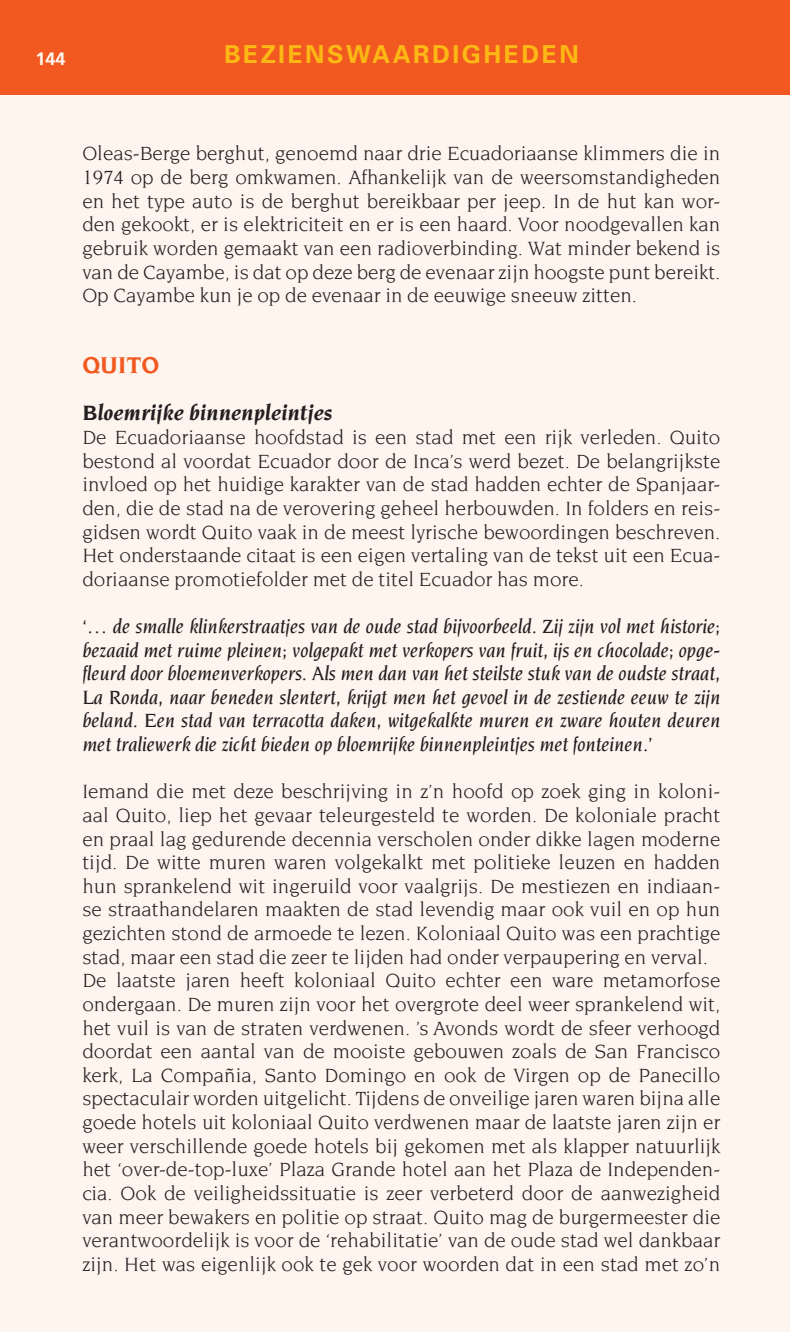
<style>
.page{position:relative;width:790px;height:1332px;background:#fef5ef}
.page>*{position:absolute;margin:0;border:0;box-sizing:border-box;transform-origin:0 0}
.t1{font:700 24.75px "Univers";letter-spacing:.1em;color:#fcb814}
.t2{font:700 24.75px "Novarese";color:#f15921}
.t3{font:italic 700 22.5px "Novarese";color:#231f20}
.t4{font:20.7px/23.6px "Novarese";color:#231f20;text-align:justify}
.t5{font:italic 500 20.7px/23.6px "Novarese";color:#231f20;text-align:justify}
.t6{font:700 18px "Frutiger";color:#fef5ef}
</style>
<div class="page">
<div style="left:0;top:0;width:790px;height:95px;background:#f15921"></div>
<p class="t6" style="left:35px;top:48px;width:32px">144</p>
<p class="t1" style="left:224px;top:38px;width:356px">BEZIENSWAARDIGHEDEN</p>
<p class="t4" style="left:82px;top:142px;width:639px">Oleas-Berge berghut, genoemd naar drie Ecuadoriaanse klimmers die in 1974 op de berg omkwamen. Afhankelijk van de weersomstandigheden en het type auto is de berghut bereikbaar per jeep. In de hut kan wor&shy;den gekookt, er is elektriciteit en er is een haard. Voor noodgevallen kan gebruik worden gemaakt van een radioverbinding. Wat minder bekend is van de Cayambe, is dat op deze berg de evenaar zijn hoogste punt bereikt.<br>Op Cayambe kun je op de evenaar in de eeuwige sneeuw zitten.</p>
<p class="t2" style="left:82px;top:351px;width:50px">Quito</p>
<p class="t3" style="left:82px;top:400px;width:252px">Bloemrijke binnenpleintjes</p>
<p class="t4" style="left:82px;top:425px;width:639px">De Ecuadoriaanse hoofdstad is een stad met een rijk verleden. Quito bestond al voordat Ecuador door de Inca’s werd bezet. De belangrijkste invloed op het huidige karakter van de stad hadden echter de Spanjaar&shy;den, die de stad na de verovering geheel herbouwden. In folders en reis&shy;gidsen wordt Quito vaak in de meest lyrische bewoordingen beschreven.<br>Het onderstaande citaat is een eigen vertaling van de tekst uit een Ecua&shy;doriaanse promotiefolder met de titel Ecuador has more.</p>
<p class="t5" style="left:82px;top:614px;width:639px">‘… de smalle klinkerstraatjes van de oude stad bijvoorbeeld. Zij zijn vol met historie; bezaaid met ruime pleinen; volgepakt met verkopers van fruit, ijs en chocolade; opge&shy;fleurd door bloemenverkopers. Als men dan van het steilste stuk van de oudste straat, La Ronda, naar beneden slentert, krijgt men het gevoel in de zestiende eeuw te zijn beland. Een stad van terracotta daken, witgekalkte muren en zware houten deuren met traliewerk die zicht bieden op bloemrijke binnenpleintjes met fonteinen.’</p>
<p class="t4" style="left:82px;top:779px;width:639px;text-align:left">Iemand die met deze beschrijving in z’n hoofd op zoek ging in koloni&shy;aal Quito, liep het gevaar teleurgesteld te worden. De koloniale pracht en praal lag gedurende decennia verscholen onder dikke lagen moderne tijd. De witte muren waren volgekalkt met politieke leuzen en hadden hun sprankelend wit ingeruild voor vaalgrijs. De mestiezen en indiaan&shy;se straathandelaren maakten de stad levendig maar ook vuil en op hun gezichten stond de armoede te lezen. Koloniaal Quito was een prachtige stad, maar een stad die zeer te lijden had onder verpaupering en verval.<br>De laatste jaren heeft koloniaal Quito echter een ware metamorfose ondergaan. De muren zijn voor het overgrote deel weer sprankelend wit, het vuil is van de straten verdwenen. ’s Avonds wordt de sfeer verhoogd doordat een aantal van de mooiste gebouwen zoals de San Francisco kerk, La Compañia, Santo Domingo en ook de Virgen op de Panecillo spectaculair worden uitgelicht. Tijdens de onveilige jaren waren bijna alle goede hotels uit koloniaal Quito verdwenen maar de laatste jaren zijn er weer verschillende goede hotels bij gekomen met als klapper natuurlijk het ‘over-de-top-luxe’ Plaza Grande hotel aan het Plaza de Independen&shy;cia. Ook de veiligheidssituatie is zeer verbeterd door de aanwezigheid van meer bewakers en politie op straat. Quito mag de burgermeester die verantwoordelijk is voor de ‘rehabilitatie’ van de oude stad wel dankbaar zijn. Het was eigenlijk ook te gek voor woorden dat in een stad met zo’n</p>
</div>
